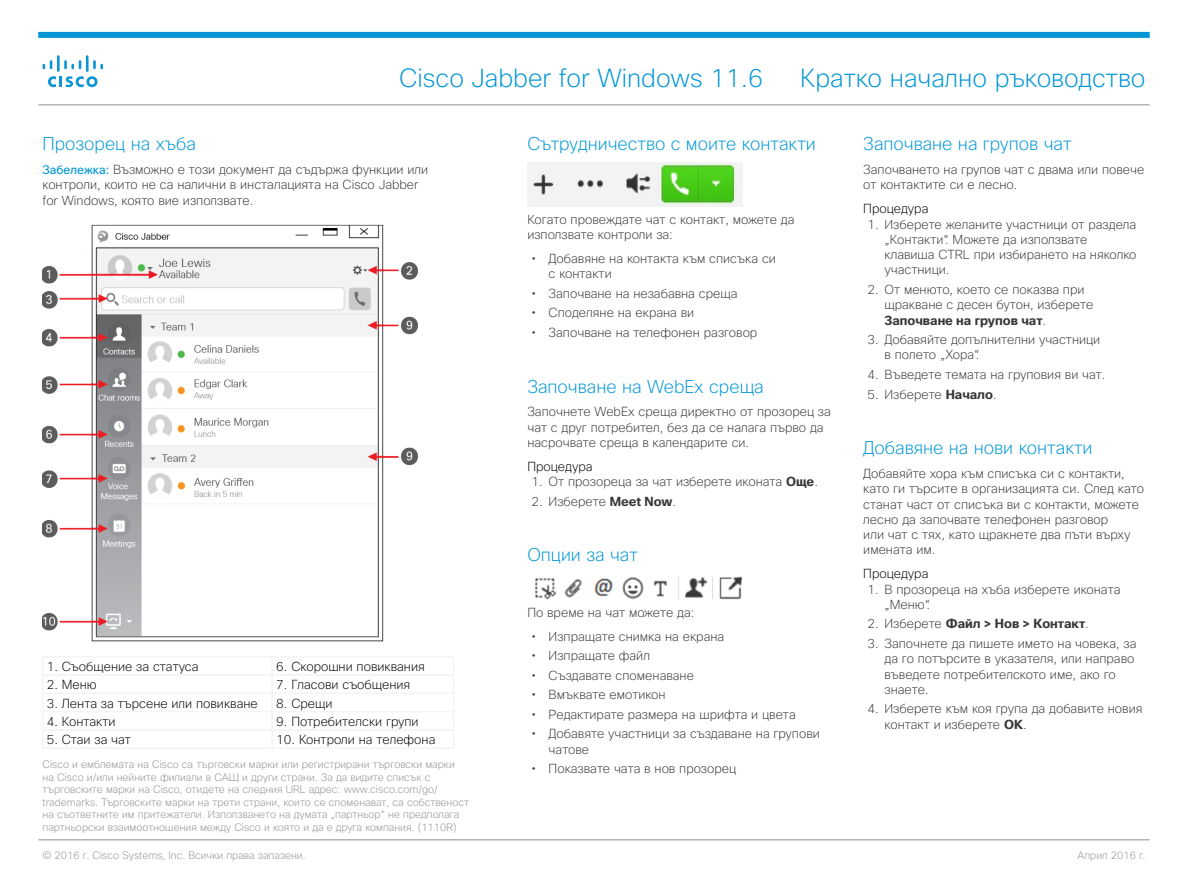
<style>
.page{position:relative;width:1188px;height:893px;background:#fff}
.page>*{position:absolute;margin:0;border:0;box-sizing:border-box;transform-origin:0 0}
.t1{font:200 25.5px "Cisco Sans";color:#0096d6}
.title__2_in__chapte{font:200 18px "Cisco Sans";color:#0096d6}
.context{font:200 12.75px/15.3px "Cisco Sans";color:#393636}
.stentry{font:200 12.75px "Cisco Sans";color:#000}
.note__1{font:200 12.75px/15.3px "Cisco Sans";color:#393636}
.p__1{font:200 12.75px/15.3px "Cisco Sans";color:#393636}
.steps__Start_Label{font:200 12.75px "Cisco Sans";color:#000}
.t2{font:700 12.75px "Cisco Sans";color:#393636}
.t3{font:200 10.5px/12.6px "Cisco Sans";color:#918f90}
.s1{font-weight:400;font-size:12px;color:#0096d6}
.s2{font-weight:700}
.s3{font-weight:200}
</style>
<div class="page">
<div style="left:38px;top:32px;width:1112px;height:6px;background:#0096d6"></div>
<svg style="left:48px;top:76px;width:50px;height:11px"></svg>
<svg style="left:43px;top:60px;width:9px;height:9px"></svg>
<hr style="left:57px;top:55px;width:3px;height:17px;background:#0c96d4">
<svg style="left:64px;top:60px;width:17px;height:9px"></svg>
<hr style="left:86px;top:55px;width:3px;height:17px;background:#0c96d4">
<svg style="left:93px;top:60px;width:10px;height:9px"></svg>
<hr style="left:38px;top:104px;width:1112px;height:1px;background:#918f90">
<hr style="left:38px;top:839px;width:1112px;height:1px;background:#918f90">
<img style="left:527px;top:162px;width:215px;height:44px">
<img style="left:535px;top:576px;width:207px;height:24px">
<img style="left:43px;top:224px;width:375px;height:418px">
<hr style="left:43px;top:656px;width:229px;height:1px;background:#f4f4f4">
<hr style="left:272px;top:656px;width:182px;height:1px;background:#f4f4f4">
<hr style="left:43px;top:675px;width:229px;height:1px;background:#f4f4f4">
<hr style="left:272px;top:675px;width:182px;height:1px;background:#f4f4f4">
<hr style="left:43px;top:693px;width:229px;height:1px;background:#f4f4f4">
<hr style="left:272px;top:693px;width:182px;height:1px;background:#f4f4f4">
<hr style="left:43px;top:711px;width:229px;height:1px;background:#f4f4f4">
<hr style="left:272px;top:711px;width:182px;height:1px;background:#f4f4f4">
<svg style="left:42px;top:657px;width:1px;height:91px"></svg>
<hr style="left:43px;top:730px;width:229px;height:1px;background:#f4f4f4">
<hr style="left:43px;top:748px;width:229px;height:1px;background:#f4f4f4">
<svg style="left:272px;top:657px;width:1px;height:91px"></svg>
<svg style="left:453px;top:657px;width:1px;height:91px"></svg>
<hr style="left:272px;top:730px;width:182px;height:1px;background:#f4f4f4">
<hr style="left:272px;top:748px;width:182px;height:1px;background:#f4f4f4">
<h1 class="t1" style="left:399px;top:62px;width:366px">Cisco Jabber for Windows 11.6</h1>
<h1 class="t1" style="left:800px;top:62px;width:347px">Кратко начално ръководство</h1>
<p class="title__2_in__chapte" style="left:43px;top:133px;width:155px">Прозорец на хъба</p>
<p class="note__1" style="left:43px;top:162px;width:387px"><span class="s1">Забележка:</span> Възможно е този документ да съдържа функции или контроли, които не са налични в инсталацията на Cisco Jabber for Windows, която вие използвате.</p>
<p class="stentry" style="left:47px;top:658px;width:153px">1. Съобщение за статуса</p>
<p class="stentry" style="left:276px;top:658px;width:150px">6. Скорошни повиквания</p>
<p class="stentry" style="left:47px;top:677px;width:52px">2. Меню</p>
<p class="stentry" style="left:276px;top:677px;width:136px">7. Гласови съобщения</p>
<p class="stentry" style="left:47px;top:695px;width:213px">3. Лента за търсене или повикване</p>
<p class="stentry" style="left:276px;top:695px;width:58px">8. Срещи</p>
<p class="stentry" style="left:47px;top:713px;width:70px">4. Контакти</p>
<p class="stentry" style="left:276px;top:713px;width:144px">9. Потребителски групи</p>
<p class="stentry" style="left:47px;top:732px;width:86px">5. Стаи за чат</p>
<p class="stentry" style="left:276px;top:732px;width:161px">10. Контроли на телефона</p>
<p class="t3" style="left:43px;top:758px;width:428px">Cisco и емблемата на Cisco са търговски марки или регистрирани търговски марки<br>на Cisco и/или нейните филиали в САЩ и други страни. За да видите списък с търговските марки на Cisco, отидете на следния URL адрес: www.cisco.com/go/ trademarks. Търговските марки на трети страни, които се споменават, са собственост на съответните им притежатели. Използването на думата „партньор“ не предполага партньорски взаимоотношения между Cisco и която и да е друга компания. (1110R)</p>
<p class="title__2_in__chapte" style="left:527px;top:133px;width:290px">Сътрудничество с моите контакти</p>
<p class="p__1" style="left:527px;top:212px;width:269px">Когато провеждате чат с контакт, можете да използвате контроли за:</p>
<p class="context" style="left:549px;top:251px;width:229px">Добавяне на контакта към списъка си с контакти</p>
<p class="context" style="left:549px;top:286px;width:190px">Започване на незабавна среща</p>
<p class="context" style="left:549px;top:305px;width:147px">Споделяне на екрана ви</p>
<p class="context" style="left:549px;top:325px;width:210px">Започване на телефонен разговор</p>
<p class="title__2_in__chapte" style="left:527px;top:375px;width:238px">Започване на WebEx среща</p>
<p class="context" style="left:527px;top:404px;width:305px">Започнете WebEx среща директно от прозорец за чат с друг потребител, без да се налага първо да насрочвате среща в календарите си.</p>
<p class="steps__Start_Label" style="left:527px;top:458px;width:67px">Процедура</p>
<p class="context" style="left:532px;top:474px;width:288px">1. От прозореца за чат изберете иконата <span class="s2">Още</span>.</p>
<p class="context" style="left:532px;top:493px;width:146px">2. Изберете <span class="s2">Meet Now</span>.</p>
<p class="title__2_in__chapte" style="left:527px;top:543px;width:112px">Опции за чат</p>
<p class="p__1" style="left:527px;top:604px;width:169px">По време на чат можете да:</p>
<p class="context" style="left:549px;top:628px;width:177px">Изпращате снимка на екрана</p>
<p class="context" style="left:549px;top:648px;width:103px">Изпращате файл</p>
<p class="context" style="left:549px;top:667px;width:147px">Създавате споменаване</p>
<p class="context" style="left:549px;top:687px;width:119px">Вмъквате емотикон</p>
<p class="context" style="left:549px;top:707px;width:249px">Редактирате размера на шрифта и цвета</p>
<p class="context" style="left:549px;top:726px;width:273px">Добавяте участници за създаване на групови чатове</p>
<p class="context" style="left:549px;top:761px;width:189px">Показвате чата в нов прозорец</p>
<p class="title__2_in__chapte" style="left:863px;top:133px;width:210px">Започване на групов чат</p>
<p class="context" style="left:863px;top:162px;width:283px">Започването на групов чат с двама или повече от контактите си е лесно.</p>
<p class="steps__Start_Label" style="left:863px;top:201px;width:67px">Процедура</p>
<p class="context" style="left:885px;top:216px;width:254px;text-indent:-17px">1. Изберете желаните участници от раздела „Контакти“. Можете да използвате клавиша CTRL при избирането на няколко участници.</p>
<p class="context" style="left:885px;top:282px;width:210px;text-indent:-17px">2. От менюто, което се показва при щракване с десен бутон, изберете<br><span class="s2">Започване на групов чат</span>.</p>
<p class="context" style="left:885px;top:332px;width:217px;text-indent:-17px">3. Добавяйте допълнителни участници в полето „Хора“.</p>
<p class="context" style="left:868px;top:367px;width:240px">4. Въведете темата на груповия ви чат.</p>
<p class="context" style="left:868px;top:386px;width:131px">5. Изберете <span class="s2">Начало</span>.</p>
<p class="title__2_in__chapte" style="left:863px;top:436px;width:231px">Добавяне на нови контакти</p>
<p class="context" style="left:863px;top:466px;width:282px">Добавяйте хора към списъка си с контакти, като ги търсите в организацията си. След като станат част от списъка ви с контакти, можете лесно да започвате телефонен разговор<br>или чат с тях, като щракнете два пъти върху имената им.</p>
<p class="steps__Start_Label" style="left:863px;top:566px;width:67px">Процедура</p>
<p class="context" style="left:885px;top:581px;width:237px;text-indent:-17px">1. В прозореца на хъба изберете иконата „Меню“.</p>
<p class="t2" style="left:868px;top:616px;width:223px"><span class="s3">2. Изберете</span> Файл &gt; Нов &gt; Контакт<span class="s3">.</span></p>
<p class="context" style="left:885px;top:636px;width:253px;text-indent:-17px">3. Започнете да пишете името на човека, за да го потърсите в указателя, или направо въведете потребителското име, ако го знаете.</p>
<p class="context" style="left:885px;top:701px;width:259px;text-indent:-17px">4. Изберете към коя група да добавите новия контакт и изберете <span class="s2">OK</span>.</p>
<p class="t3" style="left:43px;top:849px;width:265px">© 2016 г. Cisco Systems, Inc. Всички права запазени.</p>
<p class="t3" style="left:1077px;top:849px;width:70px">Април 2016 г.</p>
</div>
